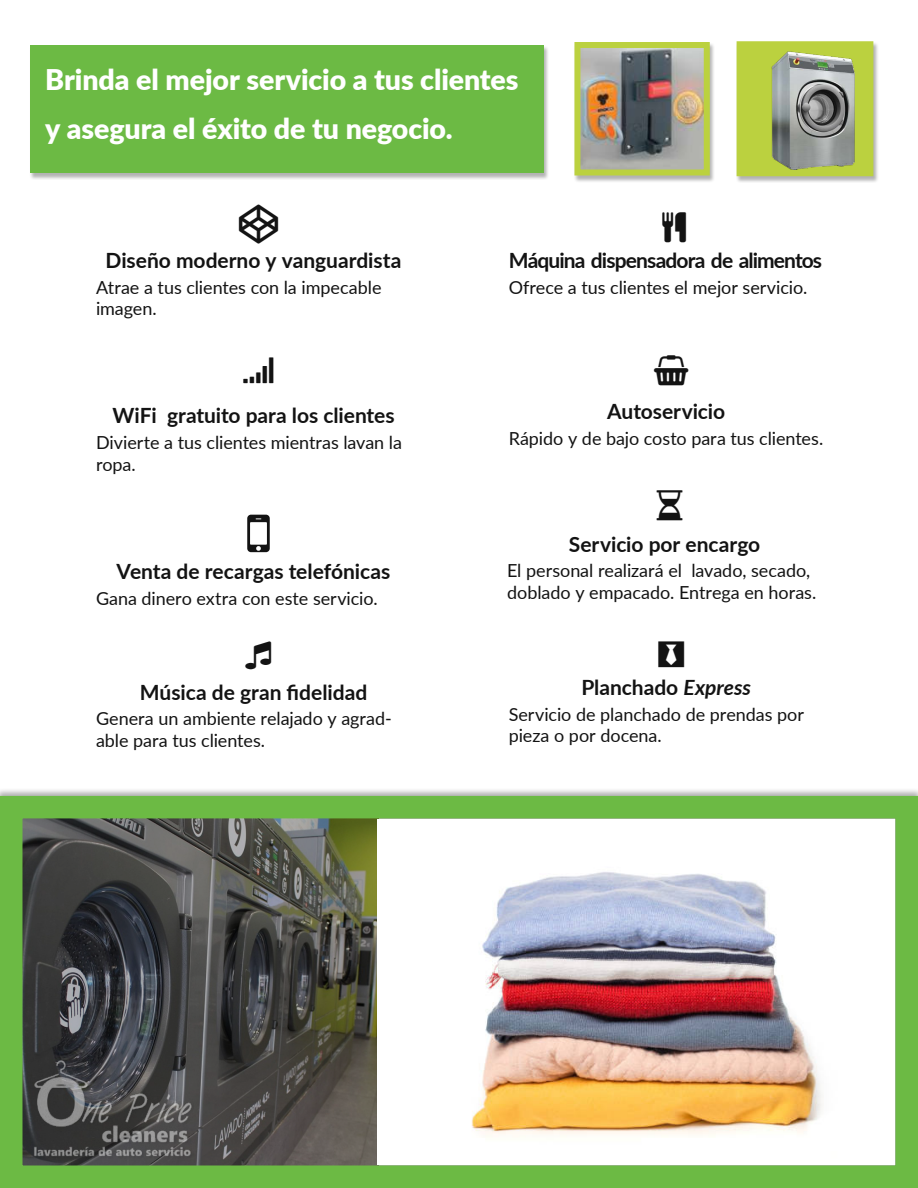
<style>
.page{position:relative;width:918px;height:1188px;background:#fff}
.page>*{position:absolute;margin:0;border:0;box-sizing:border-box;transform-origin:0 0}
.t1{font:900 28.5px/49.5px "Lato";letter-spacing:-.005em;color:#fff}
.t2{font:700 21px "Lato";letter-spacing:-.005em;color:#131313}
.t3{font:700 21px "Lato";letter-spacing:-.04em;color:#131313}
.t4{font:18px/21.6px "Lato";color:#131313}
.s1{font-style:italic}
</style>
<div class="page">
<div style="left:0;top:788px;width:918px;height:400px;background:#000;opacity:.3"></div>
<div style="left:0;top:796px;width:918px;height:392px;border:22px solid #6cba44"></div>
<div style="left:29px;top:45px;width:521px;height:135px;background:#000;opacity:.3"></div>
<div style="left:30px;top:45px;width:514px;height:127px;background:#6cba44"></div>
<div style="left:574px;top:42px;width:141px;height:141px;background:#000;opacity:.3"></div>
<img style="left:581px;top:49px;width:122px;height:120px">
<div style="left:574px;top:42px;width:136px;height:134px;border:6px solid #bbd13f"></div>
<div style="left:736px;top:43px;width:143px;height:140px;background:#000;opacity:.3"></div>
<div style="left:740px;top:45px;width:130px;height:127px;background:#bbd13f"></div>
<div style="left:737px;top:41px;width:136px;height:135px;border:8px solid #bbd13f"></div>
<img style="left:30px;top:1061px;width:164px;height:98px">
<img style="left:756px;top:51px;width:106px;height:118px">
<img style="left:378px;top:819px;width:517px;height:345px">
<h1 class="t1" style="left:45px;top:53px;width:475px">Brinda el mejor servicio a tus clientes y asegura el éxito de tu negocio.</h1>
<p class="t2" style="left:105px;top:245px;width:298px">Diseño moderno y vanguardista</p>
<p class="t4" style="left:96px;top:276px;width:287px">Atrae a tus clientes con la impecable imagen.</p>
<p class="t2" style="left:112px;top:400px;width:284px">WiFi gratuito para los clientes</p>
<p class="t4" style="left:96px;top:431px;width:308px">Divierte a tus clientes mientras lavan la ropa.</p>
<p class="t2" style="left:117px;top:556px;width:275px">Venta de recargas telefónicas</p>
<p class="t4" style="left:96px;top:587px;width:283px">Gana dinero extra con este servicio.</p>
<p class="t2" style="left:140px;top:676px;width:229px">Música de gran fidelidad</p>
<p class="t4" style="left:96px;top:707px;width:297px">Genera un ambiente relajado y agrad&shy;able para tus clientes.</p>
<p class="t3" style="left:509px;top:245px;width:315px">Máquina dispensadora de alimentos</p>
<p class="t4" style="left:509px;top:276px;width:300px">Ofrece a tus clientes el mejor servicio.</p>
<p class="t2" style="left:607px;top:396px;width:120px">Autoservicio</p>
<p class="t4" style="left:509px;top:426px;width:316px">Rápido y de bajo costo para tus clientes.</p>
<p class="t2" style="left:569px;top:529px;width:193px">Servicio por encargo</p>
<p class="t4" style="left:507px;top:559px;width:311px">El personal realizará el lavado, secado, doblado y empacado. Entrega en horas.</p>
<p class="t2" style="left:581px;top:672px;width:171px">Planchado <span class="s1">Express</span></p>
<p class="t4" style="left:509px;top:703px;width:297px">Servicio de planchado de prendas por pieza o por docena.</p>
</div>
